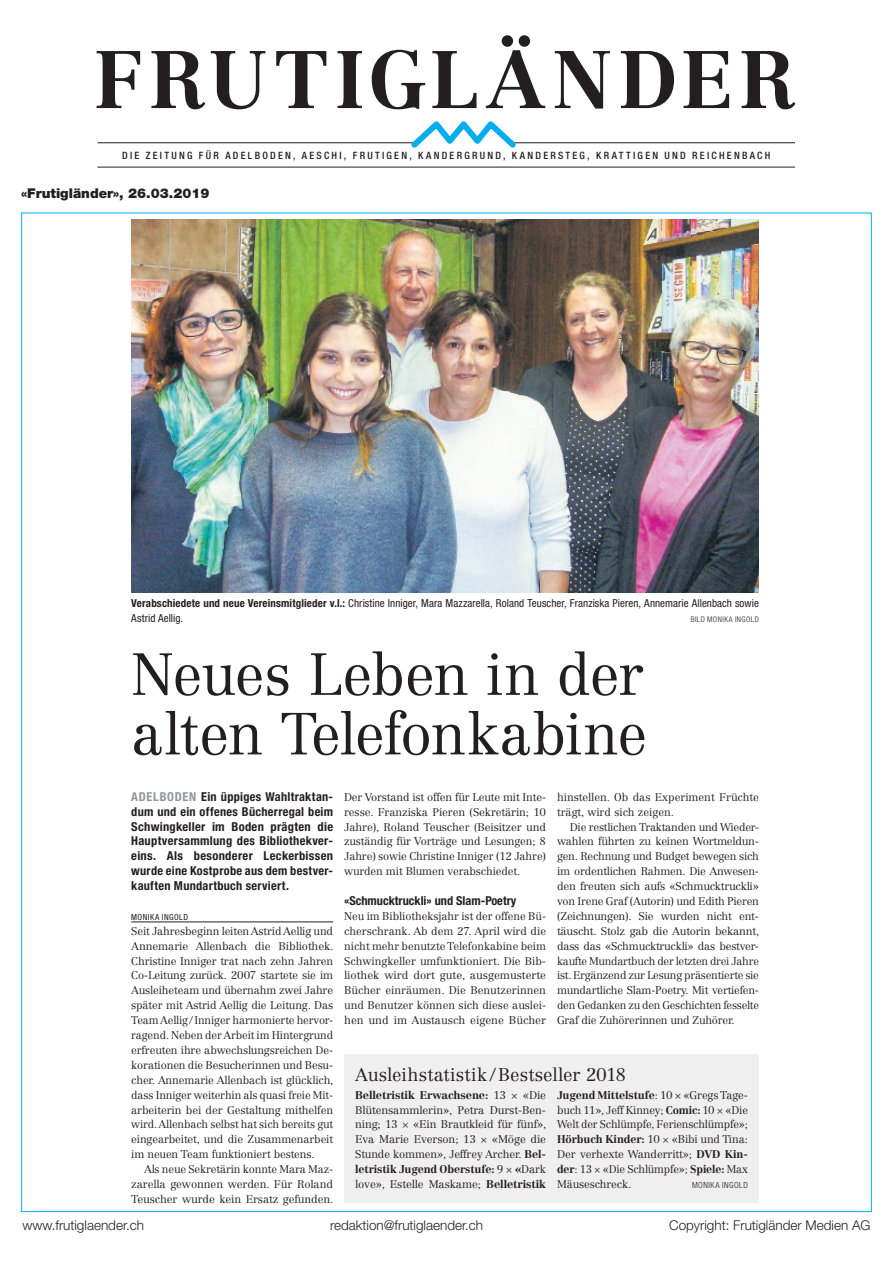
<style>
.page{position:relative;width:893px;height:1263px;background:#fff}
.page>*{position:absolute;margin:0;border:0;box-sizing:border-box;transform-origin:0 0}
.t1{font:700 80.1px "Centennial LT Std";letter-spacing:.08em;color:#231f20}
.t2{font:300 58.2px/59.6px "Centennial LT Std";letter-spacing:-.02em;color:#231f20}
.t3{font:300 18.15px "Centennial LT Std";letter-spacing:.01em;color:#231f20}
.t4{font:300 13.5px "Helvetica Neue LT Std";color:#231f20}
.t5{font:900 13.5px "Helvetica Neue LT Std";color:#231f20}
.t6{font:700 condensed 12.3px/14.9px "Helvetica Neue LT Std";letter-spacing:.02em;color:#231f20;text-align:justify}
.t7{font:700 condensed 12.3px "Helvetica Neue LT Std";color:#231f20}
.t8{font:300 10.95px/14.9px "Centennial LT Std";letter-spacing:-.01em;color:#231f20;text-align:justify}
.t9{font:condensed 10.95px/14.9px "Helvetica Neue LT Std";letter-spacing:.005em;color:#231f20}
.t10{font:700 condensed 10.95px "Helvetica Neue LT Std";letter-spacing:.015em;color:#231f20}
.t11{font:500 condensed 10.05px "Helvetica Neue LT Std";letter-spacing:.22em;color:#231f20}
.t12{font:condensed 8.4px "Helvetica Neue LT Std";letter-spacing:.055em;color:#231f20}
.t13{font:300 condensed 8.4px "Helvetica Neue LT Std";letter-spacing:.06em;color:#231f20}
.t14{font:300 condensed 7.8px "Helvetica Neue LT Std";letter-spacing:.06em;color:#231f20}
.s1{font-weight:400}
.s2{font-weight:700}
.s3{color:#939598}
</style>
<div class="page">
<hr style="left:98px;top:142px;width:697px;height:1px;background:#231f20">
<hr style="left:97px;top:167px;width:698px;height:1px;background:#231f20">
<svg style="left:406px;top:121px;width:115px;height:27px"></svg>
<hr style="left:131px;top:922px;width:202px;height:1px;background:#231f20">
<div style="left:344px;top:1054px;width:415px;height:149px;background:#efeff0"></div>
<img style="left:131px;top:220px;width:628px;height:372px">
<h1 class="t1" style="left:94px;top:32px;width:704px">FRUTIGLÄNDER</h1>
<p class="t11" style="left:122px;top:149px;width:650px">DIE ZEITUNG FÜR ADELBODEN, AESCHI, FRUTIGEN, KANDERGRUND, KANDERSTEG, KRATTIGEN UND REICHENBACH</p>
<p class="t10" style="left:131px;top:153px;width:139px"><span class="s1">Nr. 25</span> Dienstag, 26. März 2019</p>
<p class="t5" style="left:21px;top:185px;width:190px">«Frutigländer», 26.03.2019</p>
<p class="t9" style="left:131px;top:596px;width:629px"><span class="s2">Verabschiedete und neue Vereinsmitglieder v.l.:</span> Christine Inniger, Mara Mazzarella, Roland Teuscher, Franziska Pieren, Annemarie Allenbach sowie<br>Astrid Aellig.</p>
<p class="t14" style="left:691px;top:615px;width:70px">BILD MONIKA INGOLD</p>
<p class="t2" style="left:131px;top:645px;width:517px">Neues Leben in der alten Telefonkabine</p>
<p class="t6" style="left:131px;top:789px;width:203px"><span class="s3">ADELBODEN</span> Ein üppiges Wahltraktan&shy;dum und ein offenes Bücherregal beim Schwingkeller im Boden prägten die Hauptversammlung des Bibliothekver&shy;eins. Als besonderer Leckerbissen wurde eine Kostprobe aus dem bestver&shy;kauften Mundartbuch serviert.</p>
<p class="t12" style="left:131px;top:912px;width:58px">MONIKA INGOLD</p>
<p class="t8" style="left:131px;top:923px;width:203px">Seit Jahresbeginn leiten Astrid Aellig und</p>
<p class="t8" style="left:131px;top:938px;width:204px">Annemarie Allenbach die Bibliothek.</p>
<p class="t8" style="left:131px;top:953px;width:203px">Christine Inniger trat nach zehn Jahren</p>
<p class="t8" style="left:131px;top:968px;width:203px">Co-Leitung zurück. 2007 startete sie im</p>
<p class="t8" style="left:131px;top:983px;width:203px">Ausleiheteam und übernahm zwei Jahre</p>
<p class="t8" style="left:131px;top:998px;width:203px">später mit Astrid Aellig die Leitung. Das</p>
<p class="t8" style="left:131px;top:1013px;width:203px">Team Aellig/Inniger harmonierte hervor-</p>
<p class="t8" style="left:131px;top:1028px;width:203px">ragend. Neben der Arbeit im Hintergrund</p>
<p class="t8" style="left:131px;top:1043px;width:203px">erfreuten ihre abwechslungsreichen De-</p>
<p class="t8" style="left:131px;top:1057px;width:203px">korationen die Besucherinnen und Besu-</p>
<p class="t8" style="left:131px;top:1072px;width:204px">cher. Annemarie Allenbach ist glücklich,</p>
<p class="t8" style="left:131px;top:1087px;width:203px">dass Inniger weiterhin als quasi freie Mit-</p>
<p class="t8" style="left:131px;top:1102px;width:203px">arbeiterin bei der Gestaltung mithelfen</p>
<p class="t8" style="left:131px;top:1117px;width:203px">wird. Allenbach selbst hat sich bereits gut</p>
<p class="t8" style="left:131px;top:1132px;width:203px">eingearbeitet, und die Zusammenarbeit</p>
<p class="t8" style="left:131px;top:1147px;width:185px">im neuen Team funktioniert bestens.</p>
<p class="t8" style="left:144px;top:1162px;width:191px">Als neue Sekretärin konnte Mara Maz-</p>
<p class="t8" style="left:131px;top:1177px;width:203px">zarella gewonnen werden. Für Roland</p>
<p class="t8" style="left:131px;top:1192px;width:204px">Teuscher wurde kein Ersatz gefunden.</p>
<p class="t8" style="left:344px;top:789px;width:203px">Der Vorstand ist offen für Leute mit Inte&shy;resse. Franziska Pieren (Sekretärin; 10<br>Jahre), Roland Teuscher (Beisitzer und zuständig für Vorträge und Lesungen; 8<br>Jahre) sowie Christine Inniger (12 Jahre) wurden mit Blumen verabschiedet.</p>
<p class="t7" style="left:344px;top:893px;width:174px">«Schmucktruckli» und Slam-Poetry</p>
<p class="t8" style="left:344px;top:909px;width:203px">Neu im Bibliotheksjahr ist der offene Bü&shy;cherschrank. Ab dem 27. April wird die nicht mehr benutzte Telefonkabine beim Schwingkeller umfunktioniert. Die Bib&shy;liothek wird dort gute, ausgemusterte Bücher einräumen. Die Benutzerinnen und Benutzer können sich diese auslei&shy;hen und im Austausch eigene Bücher</p>
<p class="t8" style="left:557px;top:789px;width:203px">hinstellen. Ob das Experiment Früchte</p>
<p class="t8" style="left:557px;top:804px;width:118px">trägt, wird sich zeigen.</p>
<p class="t8" style="left:570px;top:819px;width:191px">Die restlichen Traktanden und Wieder-</p>
<p class="t8" style="left:557px;top:834px;width:203px">wahlen führten zu keinen Wortmeldun-</p>
<p class="t8" style="left:557px;top:849px;width:203px">gen. Rechnung und Budget bewegen sich</p>
<p class="t8" style="left:557px;top:864px;width:203px">im ordentlichen Rahmen. Die Anwesen-</p>
<p class="t8" style="left:557px;top:879px;width:203px">den freuten sich aufs «Schmucktruckli»</p>
<p class="t8" style="left:557px;top:894px;width:203px">von Irene Graf (Autorin) und Edith Pieren</p>
<p class="t8" style="left:557px;top:909px;width:203px">(Zeichnungen). Sie wurden nicht ent-</p>
<p class="t8" style="left:557px;top:923px;width:204px">täuscht. Stolz gab die Autorin bekannt,</p>
<p class="t8" style="left:557px;top:938px;width:203px">dass das «Schmucktruckli» das bestver-</p>
<p class="t8" style="left:557px;top:953px;width:203px">kaufte Mundartbuch der letzten drei Jahre</p>
<p class="t8" style="left:557px;top:968px;width:203px">ist. Ergänzend zur Lesung präsentierte sie</p>
<p class="t8" style="left:557px;top:983px;width:203px">mundartliche Slam-Poetry. Mit vertiefen-</p>
<p class="t8" style="left:557px;top:998px;width:203px">den Gedanken zu den Geschichten fesselte</p>
<p class="t8" style="left:557px;top:1013px;width:179px">Graf die Zuhörerinnen und Zuhörer.</p>
<p class="t3" style="left:355px;top:1064px;width:273px">Ausleihstatistik/Bestseller 2018</p>
<p class="t8" style="left:355px;top:1087px;width:193px"><span class="s2">Belletristik Erwachsene:</span> 13 × «Die Blütensammlerin», Petra Durst-Ben&shy;ning; 13 × «Ein Brautkleid für fünf», Eva Marie Everson; 13 × «Möge die Stunde kommen», Jeffrey Archer. <span class="s2">Bel&shy;letristik Jugend Oberstufe:</span> 9 × <span class="s2">«</span>Dark love», Estelle Maskame; <span class="s2">Belletristik</span></p>
<p class="t8" style="left:557px;top:1087px;width:192px"><span class="s2">Jugend Mittelstufe</span>: 10 × «Gregs Tage&shy;buch 11», Jeff Kinney; <span class="s2">Comic:</span> 10 × «Die Welt der Schlümpfe, Ferienschlümpfe»; <span class="s2">Hörbuch Kinder:</span> 10 × «Bibi und Tina:<br>Der verhexte Wanderritt»; <span class="s2">DVD Kin&shy;der</span>: 13 × «Die Schlümpfe»; <span class="s2">Spiele:</span> Max Mäuseschreck.</p>
<p class="t13" style="left:692px;top:1180px;width:57px">MONIKA INGOLD</p>
<p class="t4" style="left:22px;top:1217px;width:123px">www.frutiglaender.ch</p>
<p class="t4" style="left:330px;top:1217px;width:155px">redaktion@frutiglaender.ch</p>
<p class="t4" style="left:669px;top:1217px;width:203px">Copyright: Frutigländer Medien AG</p>
</div>
